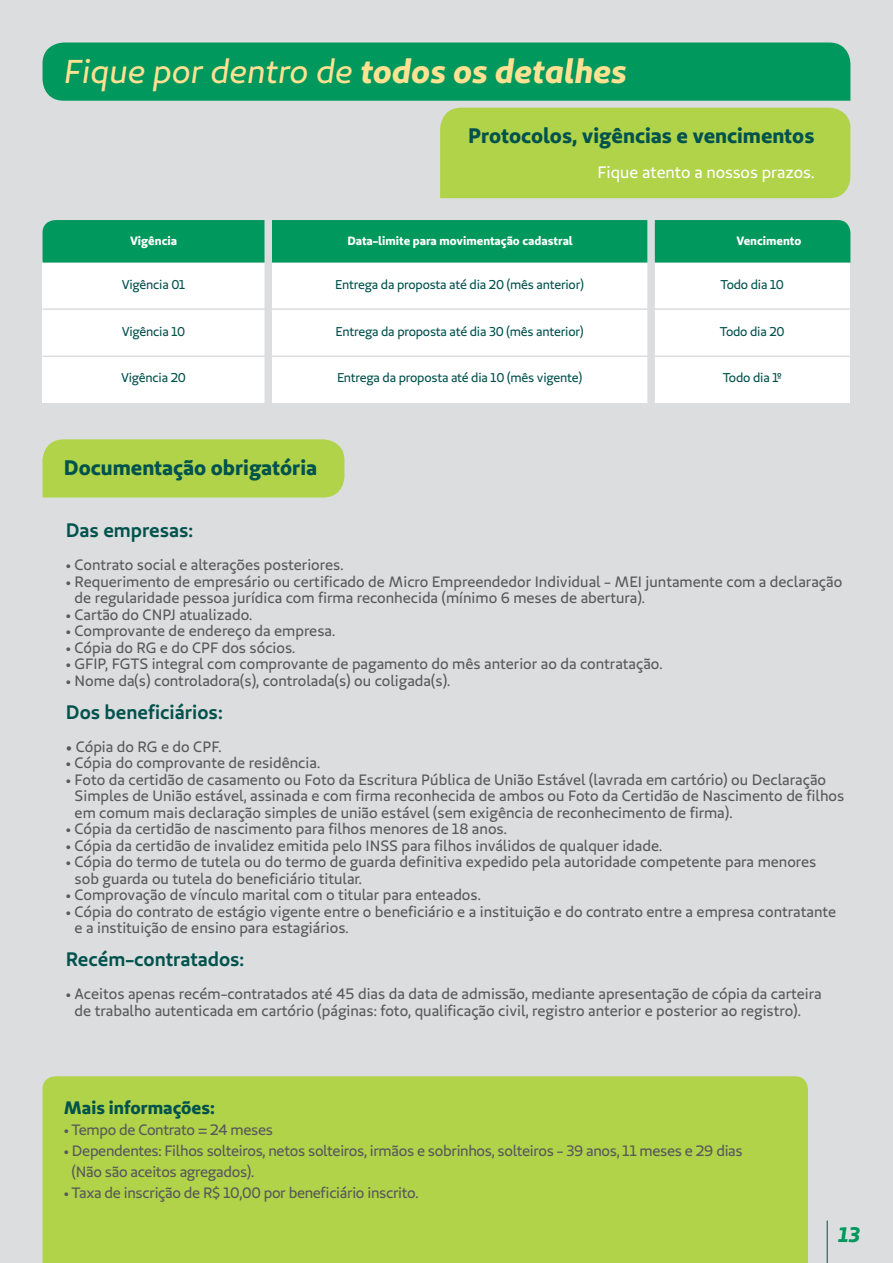
<style>
.page{position:relative;width:893px;height:1263px;background:#dcdddf}
.page>*{position:absolute;margin:0;border:0;box-sizing:border-box;transform-origin:0 0}
.t1{font:italic 33px "Unimed Sans 2020 Regular";color:#ffe192}
.t2{font:21px "Unimed Sans 2020 Bold";color:#00524d}
.t3{font:italic 21px "Unimed Sans 2020 Bold";color:#00985c}
.t4{font:700 19.5px "Unimed Sans 2020 Semi";color:#00524d}
.t5{font:18px "Unimed Sans 2020 Bold";color:#00524d}
.t6{font:16.5px "Unimed Sans 2020 Regular";color:#fff}
.t7{font:15px/16.5px "Unimed Sans 2020 Regular";color:#57585a}
.t8{font:15px/21px "Unimed Sans 2020 Regular";letter-spacing:-.02em;color:#57585a}
.t9{font:12.75px "Unimed Sans 2020 Regular";letter-spacing:-.015em;color:#00524d}
.t10{font:12px "Unimed Sans 2020 Bold";color:#fff}
.s1{font-family:"Unimed Sans 2020 Bold"}
.s2{font-family:"Minion Pro";font-size:16.5px}
</style>
<div class="page">
<div style="left:43px;top:1076px;width:765px;height:187px;background:#b1d349"></div>
<hr style="left:827px;top:1220px;width:1px;height:43px;background:#00524d">
<div style="left:43px;top:260px;width:807px;height:143px;background:#fff"></div>
<div style="left:43px;top:220px;width:807px;height:43px;background:#00985c"></div>
<div style="left:264px;top:212px;width:8px;height:246px;background:#dcdddf"></div>
<div style="left:647px;top:212px;width:8px;height:246px;background:#dcdddf"></div>
<hr style="left:43px;top:308px;width:807px;height:2px;background:#dcdddf">
<hr style="left:43px;top:355px;width:807px;height:2px;background:#dcdddf">
<div style="left:43px;top:43px;width:807px;height:58px;background:#00985c"></div>
<div style="left:440px;top:108px;width:410px;height:90px;background:#b1d349"></div>
<div style="left:43px;top:439px;width:301px;height:58px;background:#b1d349"></div>
<h1 class="t1" style="left:64px;top:50px;width:565px">Fique por dentro de <span class="s1">todos os detalhes</span></h1>
<h2 class="t2" style="left:468px;top:121px;width:348px">Protocolos, vigências e vencimentos</h2>
<p class="t6" style="left:598px;top:162px;width:218px">Fique atento a nossos prazos.</p>
<p class="t10" style="left:130px;top:233px;width:48px">Vigência</p>
<p class="t10" style="left:347px;top:233px;width:227px">Data-limite para movimentação cadastral</p>
<p class="t10" style="left:736px;top:233px;width:66px">Vencimento</p>
<p class="t9" style="left:122px;top:277px;width:65px">Vigência 01</p>
<p class="t9" style="left:122px;top:323px;width:65px">Vigência 10</p>
<p class="t9" style="left:121px;top:369px;width:66px">Vigência 20</p>
<p class="t9" style="left:335px;top:277px;width:250px">Entrega da proposta até dia 20 (mês anterior)</p>
<p class="t9" style="left:336px;top:323px;width:250px">Entrega da proposta até dia 30 (mês anterior)</p>
<p class="t9" style="left:337px;top:369px;width:247px">Entrega da proposta até dia 10 (mês vigente)</p>
<p class="t9" style="left:720px;top:277px;width:65px">Todo dia 10</p>
<p class="t9" style="left:720px;top:323px;width:66px">Todo dia 20</p>
<p class="t9" style="left:723px;top:369px;width:61px">Todo dia 1º</p>
<h2 class="t2" style="left:64px;top:453px;width:255px">Documentação obrigatória</h2>
<h3 class="t4" style="left:66px;top:517px;width:129px">Das empresas:</h3>
<p class="t7" style="left:66px;top:556px;width:279px">• Contrato social e alterações posteriores.</p>
<p class="t7" style="left:75px;top:573px;width:769px;text-indent:-9px">• Requerimento de empresário ou certificado de Micro Empreendedor Individual - MEI juntamente com a declaração de regularidade pessoa jurídica com firma reconhecida (mínimo 6 meses de abertura).</p>
<p class="t7" style="left:66px;top:606px;width:188px">• Cartão do CNPJ atualizado.</p>
<p class="t7" style="left:66px;top:622px;width:271px">• Comprovante de endereço da empresa.</p>
<p class="t7" style="left:66px;top:639px;width:231px">• Cópia do RG e do CPF dos sócios.</p>
<p class="t7" style="left:66px;top:655px;width:598px">• GFIP, FGTS integral com comprovante de pagamento do mês anterior ao da contratação.</p>
<p class="t7" style="left:66px;top:672px;width:386px">• Nome da(s) controladora(s), controlada(s) ou coligada(s).</p>
<h3 class="t4" style="left:66px;top:699px;width:158px">Dos beneficiários:</h3>
<p class="t7" style="left:66px;top:738px;width:157px"><span class="s2">•</span> Cópia do RG e do CPF.</p>
<p class="t7" style="left:66px;top:754px;width:256px">• Cópia do comprovante de residência.</p>
<p class="t7" style="left:75px;top:771px;width:771px;text-indent:-9px">• Foto da certidão de casamento ou Foto da Escritura Pública de União Estável (lavrada em cartório) ou Declaração<br>Simples de União estável, assinada e com firma reconhecida de ambos ou Foto da Certidão de Nascimento de filhos em comum mais declaração simples de união estável (sem exigência de reconhecimento de firma).</p>
<p class="t7" style="left:66px;top:820px;width:442px">• Cópia da certidão de nascimento para filhos menores de 18 anos.</p>
<p class="t7" style="left:66px;top:837px;width:598px">• Cópia da certidão de invalidez emitida pelo INSS para filhos inválidos de qualquer idade.</p>
<p class="t7" style="left:75px;top:853px;width:743px;text-indent:-9px">• Cópia do termo de tutela ou do termo de guarda definitiva expedido pela autoridade competente para menores sob guarda ou tutela do beneficiário titular.</p>
<p class="t7" style="left:66px;top:886px;width:416px">• Comprovação de vínculo marital com o titular para enteados.</p>
<p class="t7" style="left:75px;top:903px;width:763px;text-indent:-9px">• Cópia do contrato de estágio vigente entre o beneficiário e a instituição e do contrato entre a empresa contratante e a instituição de ensino para estagiários.</p>
<h3 class="t4" style="left:66px;top:946px;width:180px">Recém-contratados:</h3>
<p class="t7" style="left:75px;top:985px;width:749px;text-indent:-9px">• Aceitos apenas recém-contratados até 45 dias da data de admissão, mediante apresentação de cópia da carteira de trabalho autenticada em cartório (páginas: foto, qualificação civil, registro anterior e posterior ao registro).</p>
<p class="t5" style="left:64px;top:1096px;width:153px">Mais informações:</p>
<p class="t8" style="left:64px;top:1119px;width:211px">• Tempo de Contrato = 24 meses</p>
<p class="t8" style="left:72px;top:1140px;width:672px;text-indent:-8px">• Dependentes: Filhos solteiros, netos solteiros, irmãos e sobrinhos, solteiros - 39 anos, 11 meses e 29 dias (Não são aceitos agregados).</p>
<p class="t8" style="left:64px;top:1182px;width:356px">• Taxa de inscrição de R$ 10,00 por beneficiário inscrito.</p>
<h2 class="t3" style="left:838px;top:1220px;width:23px">13</h2>
</div>
